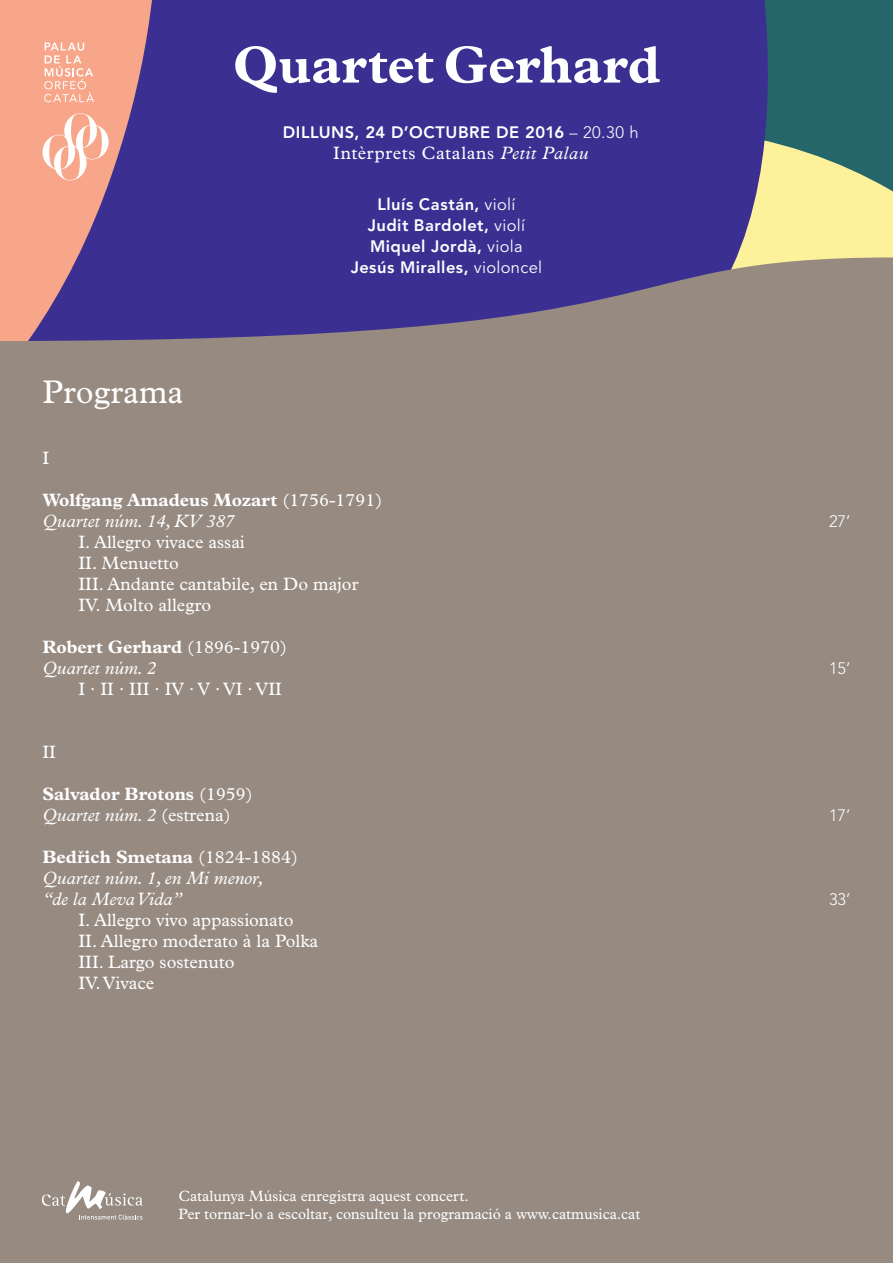
<style>
.page{position:relative;width:893px;height:1263px;background:#968a81}
.page>*{position:absolute;margin:0;border:0;box-sizing:border-box;transform-origin:0 0}
.t1{font:700 52.5px "Plantin Std";letter-spacing:.005em;color:#fff}
.t2{font:33px "Plantin Std";color:#fff}
.t3{font:18px/21px "Plantin Std";color:#fff}
.t4{font:700 18px/21px "Plantin Std";color:#fff}
.t5{font:italic 18px/21px "Plantin Std";color:#fff}
.t6{font:18px "Plantin Std";letter-spacing:.035em;color:#fff}
.t7{font:800 16.5px/21px "Avenir LT Std";letter-spacing:.03em;color:#fff;text-align:center}
.t8{font:300 16.5px "Avenir LT Std";color:#fff}
.t9{font:15px/18px "Plantin Std";color:#fff}
.s1{font-weight:300}
.s2{font-style:italic}
.s3{font-weight:400}
.s4{font-weight:400;font-style:italic}
.s5{font-weight:700;font-style:normal}
.s6{font-family:"Minion Pro";font-weight:700;font-style:normal;font-size:18.3px}
.s7{font-style:normal}
</style>
<div class="page">
<svg style="left:832px;top:0;width:61px;height:257px;background:#689278"></svg>
<svg style="left:256px;top:0;width:576px;height:257px;background:#443e8f"></svg>
<svg style="left:0;top:0;width:256px;height:257px;background:#89608e"></svg>
<svg style="left:44px;top:43px;width:50px;height:59px;background:#f9b7a0"></svg>
<svg style="left:43px;top:113px;width:66px;height:67px;background:#f9bfab"></svg>
<svg style="left:0;top:257px;width:893px;height:84px;fill:#3b3092"></svg>
<svg style="left:42px;top:1181px;width:101px;height:38px"></svg>
<h1 class="t1" style="left:233px;top:34px;width:429px">Quartet Gerhard</h1>
<h2 class="t2" style="left:43px;top:373px;width:142px">Programa</h2>
<p class="t7" style="left:283px;top:122px;width:357px">Dilluns, 24 d’octubre de 2016 <span class="s1">– 20.30 h</span></p>
<p class="t6" style="left:333px;top:143px;width:257px">Intèrprets Catalans <span class="s2">Petit Palau</span></p>
<p class="t7" style="left:351px;top:194px;width:193px">Lluís Castán, <span class="s3">violí<br></span>Judit Bardolet, <span class="s3">violí<br></span>Miquel Jordà, <span class="s3">viola<br></span>Jesús Miralles, <span class="s3">violoncel</span></p>
<p class="t3" style="left:43px;top:448px;width:8px">I</p>
<p class="t4" style="left:43px;top:489px;width:341px">Wolfgang Amadeus Mozart <span class="s3">(1756-1791)<br></span><span class="s4">Quartet núm. 14, KV 387</span></p>
<p class="t3" style="left:79px;top:532px;width:281px">I. Allegro vivace assai<br>II. Menuetto<br>III. Andante cantabile, en Do major<br>IV. Molto allegro</p>
<p class="t4" style="left:43px;top:636px;width:246px">Robert Gerhard <span class="s3">(1896-1970)<br></span><span class="s4">Quartet núm. 2</span></p>
<p class="t3" style="left:79px;top:679px;width:205px">I · II · III · IV · V · VI · VII</p>
<p class="t3" style="left:43px;top:742px;width:15px">II</p>
<p class="t4" style="left:43px;top:783px;width:212px">Salvador Brotons <span class="s3">(1959)<br></span><span class="s4">Quartet núm. 2</span> <span class="s3">(estrena)</span></p>
<p class="t5" style="left:43px;top:846px;width:257px"><span class="s5">Bed</span><span class="s6">ř</span><span class="s5">ich Smetana</span> <span class="s7">(1824-1884)<br></span>Quartet núm. 1, en Mi menor,<br>“de la Meva Vida”</p>
<p class="t3" style="left:79px;top:910px;width:241px">I. Allegro vivo appassionato<br>II. Allegro moderato à la Polka<br>III. Largo sostenuto<br>IV. Vivace</p>
<p class="t9" style="left:179px;top:1187px;width:463px">Catalunya Música enregistra aquest concert.<br>Per tornar-lo a escoltar, consulteu la programació a www.catmusica.cat</p>
<p class="t8" style="left:829px;top:512px;width:23px">27’</p>
<p class="t8" style="left:829px;top:659px;width:23px">15’</p>
<p class="t8" style="left:829px;top:806px;width:23px">17’</p>
<p class="t8" style="left:829px;top:890px;width:23px">33’</p>
</div>
